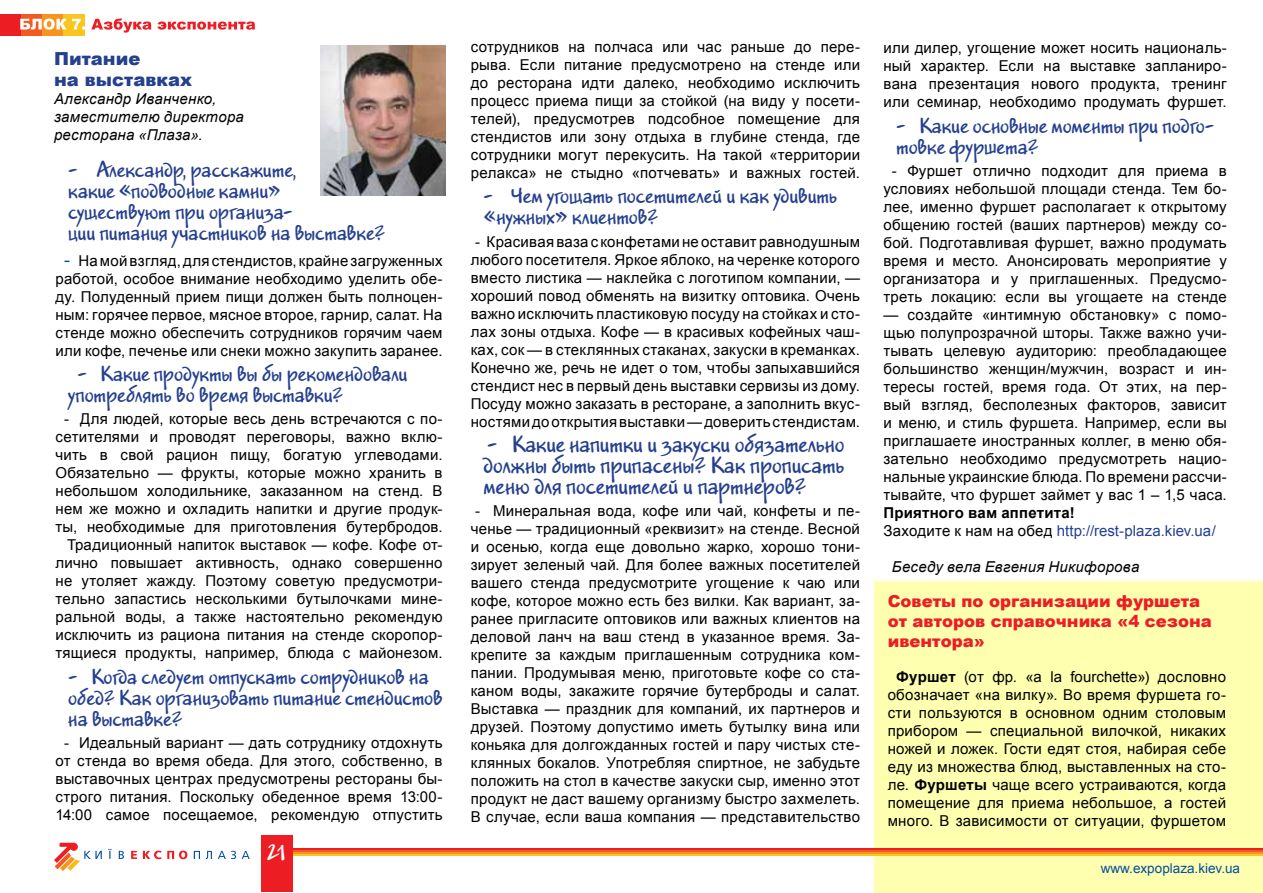
<style>
.page{position:relative;width:1263px;height:893px;background:#fff}
.page>*{position:absolute;margin:0;border:0;box-sizing:border-box;transform-origin:0 0}
.t1{font:700 21px/21px "Jakob C";letter-spacing:.005em;color:#25408f;text-align:justify}
.t2{font:700 21px "Jakob C";color:#fff}
.t3{font:700 19.5px/21px "Jakob C";color:#25408f}
.t4{font:900 18px/21.6px "Arial";color:#25408f}
.t5{font:900 16.5px/19.8px "Arial";color:#ed1d24}
.t6{font:15px/18px "Arial";letter-spacing:.015em;color:#000;text-align:justify}
.t7{font:italic 15px/18px "Arial";letter-spacing:.02em;color:#000}
.t8{font:15px/18px "Arial";letter-spacing:.01em;color:#25408f}
.t9{font:13.5px "Arial";color:#034ea2}
.s1{font-size:18px;color:#034ea2}
.s2{font-weight:700;color:#000}
.s3{color:#000}
.s4{font-weight:700}
</style>
<div class="page">
<div style="left:875px;top:581px;width:388px;height:312px;background:#ffffb0"></div>
<img style="left:320px;top:45px;width:125px;height:151px">
<svg style="left:54px;top:843px;width:70px;height:28px"></svg>
<svg style="left:131px;top:850px;width:56px;height:9px"></svg>
<svg style="left:194px;top:851px;width:56px;height:8px"></svg>
<hr style="left:262px;top:848px;width:1001px;height:2px;background:#ed1d24">
<hr style="left:262px;top:850px;width:1001px;height:2px;background:#f15a22">
<hr style="left:262px;top:852px;width:1001px;height:2px;background:#f7941e">
<hr style="left:262px;top:854px;width:1001px;height:1px;background:#f9c620">
<div style="left:261px;top:834px;width:32px;height:57px;background:#ed1d24"></div>
<div style="left:0;top:14px;width:21px;height:22px;background:#ed1d24"></div>
<div style="left:21px;top:14px;width:22px;height:22px;background:#f15a22"></div>
<div style="left:42px;top:14px;width:22px;height:22px;background:#f7941e"></div>
<div style="left:64px;top:14px;width:21px;height:22px;background:#f9c620"></div>
<svg style="left:91px;top:19px;width:164px;height:14px"></svg>
<svg style="left:20px;top:19px;width:65px;height:11px"></svg>
<p class="t4" style="left:54px;top:47px;width:140px">Питание<br>на выставках</p>
<p class="t7" style="left:54px;top:90px;width:191px">Александр Иванченко, заместителю директора ресторана «Плаза».</p>
<h2 class="t3" style="left:68px;top:160px;width:318px">- Александр, расскажите,<br>какие «подводные камни» существуют при организа-<br>ции питания участников на выставке?</h2>
<p class="t6" style="left:55px;top:252px;width:389px;text-align:center"><span class="s1">-</span> На мой взгляд, для стендистов, крайне загруженных работой, особое внимание необходимо уделить обе&shy;ду. Полуденный прием пищи должен быть полноцен&shy;ным: горячее первое, мясное второе, гарнир, салат. На стенде можно обеспечить сотрудников горячим чаем или кофе, печенье или снеки можно закупить заранее.</p>
<h2 class="t3" style="left:68px;top:364px;width:341px;text-indent:9px">- Какие продукты вы бы рекомендовали употреблять во время выставки?</h2>
<p class="t6" style="left:55px;top:410px;width:389px;text-align:right">- Для людей, которые весь день встречаются с по&shy;сетителями и проводят переговоры, важно вклю&shy;чить в свой рацион пищу, богатую углеводами.<br>Обязательно — фрукты, которые можно хранить в небольшом холодильнике, заказанном на стенд. В нем же можно и охладить напитки и другие продук&shy;ты, необходимые для приготовления бутербродов.<br>Традиционный напиток выставок — кофе. Кофе от&shy;лично повышает активность, однако совершенно не утоляет жажду. Поэтому советую предусмотри&shy;тельно запастись несколькими бутылочками мине&shy;ральной воды, а также настоятельно рекомендую исключить из рациона питания на стенде скоропор&shy;тящиеся продукты, например, блюда с майонезом.</p>
<h2 class="t3" style="left:68px;top:667px;width:376px">- Когда следует отпускать сотрудников на обед? Как организовать питание стендистов на выставке?</h2>
<p class="t6" style="left:55px;top:734px;width:389px;text-align:center">- Идеальный вариант — дать сотруднику отдохнуть от стенда во время обеда. Для этого, собственно, в выставочных центрах предусмотрены рестораны бы&shy;строго питания. Поскольку обеденное время 13:00- 14:00 самое посещаемое, рекомендую отпустить</p>
<h1 class="t2" style="left:267px;top:836px;width:21px">21</h1>
<p class="t6" style="left:471px;top:38px;width:391px">сотрудников на полчаса или час раньше до пере&shy;рыва. Если питание предусмотрено на стенде или до ресторана идти далеко, необходимо исключить процесс приема пищи за стойкой (на виду у посети&shy;телей), предусмотрев подсобное помещение для стендистов или зону отдыха в глубине стенда, где сотрудники могут перекусить. На такой «территории релакса» не стыдно «потчевать» и важных гостей.</p>
<h2 class="t3" style="left:483px;top:187px;width:355px">- Чем угощать посетителей и как удивить «нужных» клиентов?</h2>
<p class="t6" style="left:471px;top:233px;width:391px">- Красивая ваза с конфетами не оставит равнодушным любого посетителя. Яркое яблоко, на черенке которого вместо листика — наклейка с логотипом компании, — хороший повод обменять на визитку оптовика. Очень важно исключить пластиковую посуду на стойках и сто&shy;лах зоны отдыха. Кофе — в красивых кофейных чаш&shy;ках, сок — в стеклянных стаканах, закуски в креманках.<br>Конечно же, речь не идет о том, чтобы запыхавшийся стендист нес в первый день выставки сервизы из дому.<br>Посуду можно заказать в ресторане, а заполнить вкус&shy;ностями до открытия выставки — доверить стендистам.</p>
<h1 class="t1" style="left:483px;top:435px;width:362px">- Какие напитки и закуски обязательно должны быть припасены? Как прописать меню для посетителей и партнеров?</h1>
<p class="t6" style="left:471px;top:502px;width:391px">- Минеральная вода, кофе или чай, конфеты и пе&shy;ченье — традиционный «реквизит» на стенде. Весной и осенью, когда еще довольно жарко, хорошо тони&shy;зирует зеленый чай. Для более важных посетителей вашего стенда предусмотрите угощение к чаю или кофе, которое можно есть без вилки. Как вариант, за&shy;ранее пригласите оптовиков или важных клиентов на деловой ланч на ваш стенд в указанное время. За&shy;крепите за каждым приглашенным сотрудника ком&shy;пании. Продумывая меню, приготовьте кофе со ста&shy;каном воды, закажите горячие бутерброды и салат.<br>Выставка — праздник для компаний, их партнеров и друзей. Поэтому допустимо иметь бутылку вина или коньяка для долгожданных гостей и пару чистых сте&shy;клянных бокалов. Употребляя спиртное, не забудьте положить на стол в качестве закуски сыр, именно этот продукт не даст вашему организму быстро захмелеть.<br>В случае, если ваша компания — представительство</p>
<p class="t6" style="left:883px;top:39px;width:345px">или дилер, угощение может носить националь&shy;ный характер. Если на выставке запланиро&shy;вана презентация нового продукта, тренинг или семинар, необходимо продумать фуршет.</p>
<h2 class="t3" style="left:896px;top:116px;width:320px">- Какие основные моменты при подго&shy;товке фуршета?</h2>
<p class="t6" style="left:883px;top:162px;width:345px;text-align:center">- Фуршет отлично подходит для приема в условиях небольшой площади стенда. Тем бо&shy;лее, именно фуршет располагает к открытому общению гостей (ваших партнеров) между со&shy;бой. Подготавливая фуршет, важно продумать время и место. Анонсировать мероприятие у организатора и у приглашенных. Предусмо&shy;треть локацию: если вы угощаете на стенде</p>
<p class="t6" style="left:883px;top:306px;width:345px">— создайте «интимную обстановку» с помо&shy;щью полупрозрачной шторы. Также важно учи&shy;тывать целевую аудиторию: преобладающее большинство женщин/мужчин, возраст и ин&shy;тересы гостей, время года. От этих, на пер&shy;вый взгляд, бесполезных факторов, зависит и меню, и стиль фуршета. Например, если вы приглашаете иностранных коллег, в меню обя&shy;зательно необходимо предусмотреть нацио&shy;нальные украинские блюда. По времени рассчи&shy;тывайте, что фуршет займет у вас 1 – 1,5 часа.</p>
<p class="t8" style="left:883px;top:504px;width:334px"><span class="s2">Приятного вам аппетита!<br></span><span class="s3">Заходите к нам на обед</span> http://rest-plaza.kiev.ua/</p>
<p class="t7" style="left:892px;top:558px;width:249px">Беседу вела Евгения Никифорова</p>
<p class="t5" style="left:888px;top:591px;width:326px">Советы по организации фуршета от авторов справочника «4 сезона ивентора»</p>
<p class="t6" style="left:888px;top:668px;width:340px;text-align:center"><span class="s4">Фуршет</span> (от фр. «a la fourchette») дословно обозначает «на вилку». Во время фуршета го&shy;сти пользуются в основном одним столовым прибором — специальной вилочкой, никаких ножей и ложек. Гости едят стоя, набирая себе еду из множества блюд, выставленных на сто&shy;ле. <span class="s4">Фуршеты</span> чаще всего устраиваются, когда помещение для приема небольшое, а гостей много. В зависимости от ситуации, фуршетом</p>
<p class="t9" style="left:1101px;top:860px;width:141px">www.expoplaza.kiev.ua</p>
</div>
